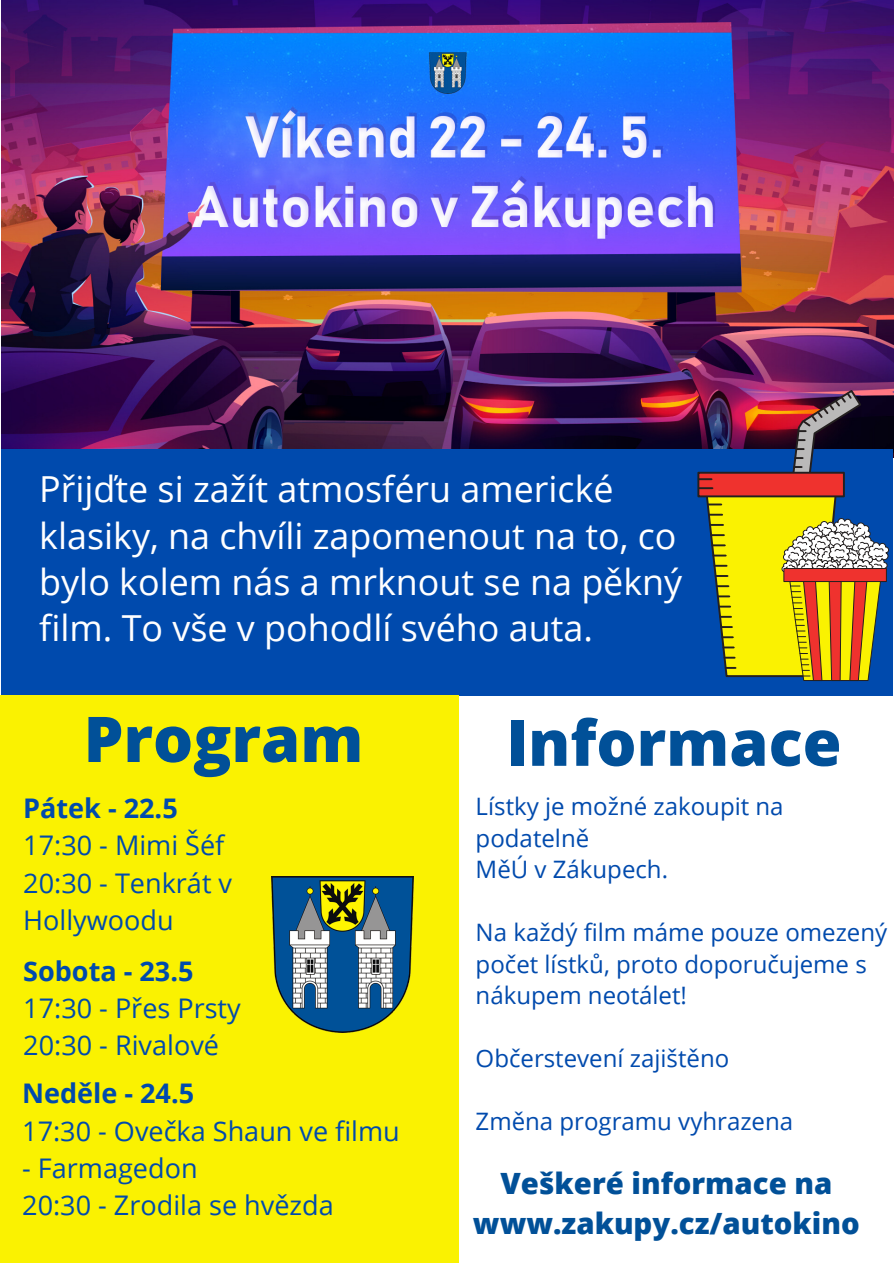
<style>
.page{position:relative;width:894px;height:1264px;background:#fff}
.page>*{position:absolute;margin:0;border:0;box-sizing:border-box;transform-origin:0 0}
.t1{font:800 63px "Open Sans";color:#015098}
.t2{font:35.85px/46.3px "Open Sans";color:#fff}
.t3{font:800 29.25px/40.8px "Open Sans";color:#015098;text-align:center}
.t4{font:27px/37.2px "Open Sans";color:#004aad}
.t5{font:700 27px "Open Sans";color:#004aad}
.t6{font:24px/31.5px "Open Sans";color:#004aad}
</style>
<div class="page">
<img style="left:1px;top:0;width:892px;height:449px">
<div style="left:1px;top:449px;width:892px;height:246px;background:#004aad"></div>
<svg style="left:698px;top:388px;width:191px;height:293px"></svg>
<div style="left:783px;top:568px;width:103px;height:13px;background:#ef322e"></div>
<div style="left:783px;top:568px;width:103px;height:14px;border:1px solid #231f1f"></div>
<div style="left:0;top:695px;width:458px;height:567px;background:#faf201"></div>
<img style="left:272px;top:876px;width:142px;height:156px">
<h2 class="t2" style="left:39px;top:465px;width:644px">Přijďte si zažít atmosféru americké klasiky, na chvíli zapomenout na to, co bylo kolem nás a mrknout se na pěkný film. To vše v pohodlí svého auta.</h2>
<h1 class="t1" style="left:84px;top:694px;width:281px">Program</h1>
<h1 class="t1" style="left:506px;top:698px;width:337px">Informace</h1>
<p class="t5" style="left:23px;top:789px;width:156px">Pátek - 22.5</p>
<p class="t4" style="left:23px;top:826px;width:210px">17:30 - Mimi Šéf<br>20:30 - Tenkrát v<br>Hollywoodu</p>
<p class="t5" style="left:23px;top:952px;width:172px">Sobota - 23.5</p>
<p class="t4" style="left:23px;top:989px;width:219px">17:30 - Přes Prsty<br>20:30 - Rivalové</p>
<p class="t5" style="left:22px;top:1074px;width:173px">Neděle - 24.5</p>
<p class="t4" style="left:22px;top:1111px;width:379px">17:30 - Ovečka Shaun ve filmu</p>
<p class="t4" style="left:22px;top:1148px;width:313px">- Farmagedon<br>20:30 - Zrodila se hvězda</p>
<p class="t6" style="left:475px;top:790px;width:309px">Lístky je možné zakoupit na podatelně<br>MěÚ v Zákupech.</p>
<p class="t6" style="left:475px;top:916px;width:413px">Na každý film máme pouze omezený počet lístků, proto doporučujeme s nákupem neotálet!</p>
<p class="t6" style="left:475px;top:1041px;width:255px">Občerstevení zajištěno</p>
<p class="t6" style="left:475px;top:1104px;width:319px">Změna programu vyhrazena</p>
<p class="t3" style="left:473px;top:1161px;width:388px">Veškeré informace na www.zakupy.cz/autokino</p>
</div>
